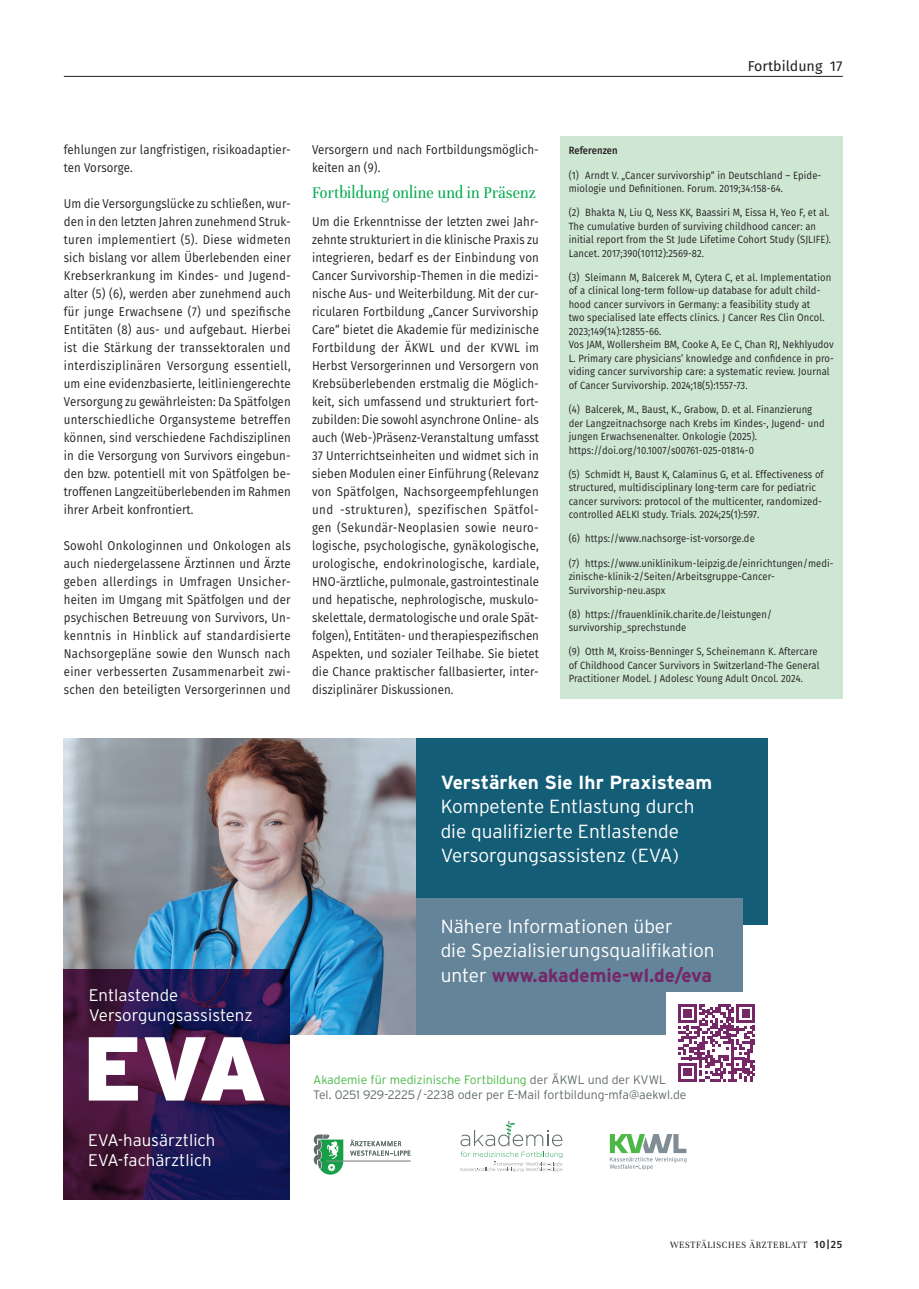
<style>
.page{position:relative;width:919px;height:1289px;background:#fff}
.page>*{position:absolute;margin:0;border:0;box-sizing:border-box;transform-origin:0 0}
.t1{font:300 19.05px/24.5px "Interstate";color:#fff}
.t2{font:700 19.05px "Interstate";color:#fff}
.t3{font:18px "Unna";letter-spacing:.01em;color:#00a94e;scale:.9 1}
.t4{font:300 16.8px/20.1px "Interstate";color:#fff}
.t5{font:14.25px "Fira Sans";color:#231f20}
.t6{font:12.75px/18px "Fira Sans";letter-spacing:.01em;color:#231f20;text-align:justify;scale:.9 1}
.t7{font:300 12.15px/15.6px "Interstate";color:#616b6b}
.t8{font:10.5px/13.5px "Fira Sans";letter-spacing:.01em;color:#231f20;scale:.9 1}
.t9{font:10.5px "Unna";letter-spacing:.07em;color:#231f20;scale:.9 1}
.t10{font:500 10.5px "Fira Sans";letter-spacing:.01em;color:#231f20;scale:.9 1}
.s1{font-weight:700;color:#752766}
.s2{color:#4cb848}
.s3{font-family:"Fira Sans";font-weight:500}
</style>
<div class="page">
<hr style="left:64px;top:76px;width:778px;height:1px;background:#231f20">
<div style="left:560px;top:136px;width:282px;height:562px;background:#cee7d3"></div>
<img style="left:64px;top:738px;width:351px;height:297px">
<div style="left:415px;top:738px;width:352px;height:187px;background:#145d77"></div>
<div style="left:415px;top:898px;width:327px;height:137px;background:#638499"></div>
<svg style="left:460px;top:1120px;width:102px;height:51px"></svg>
<svg style="left:314px;top:1134px;width:96px;height:40px"></svg>
<svg style="left:609px;top:1134px;width:77px;height:35px"></svg>
<svg style="left:64px;top:968px;width:226px;height:231px;background:#2c184a"></svg>
<svg style="left:89px;top:1037px;width:176px;height:63px"></svg>
<div style="left:665px;top:992px;width:102px;height:101px;background:#fff"></div>
<svg style="left:678px;top:1004px;width:77px;height:77px"></svg>
<p class="t6" style="left:64px;top:140px;width:253px">fehlungen zur langfristigen, risikoadaptier&shy;ten Vorsorge.</p>
<p class="t6" style="left:64px;top:194px;width:254px">Um die Versorgungslücke zu schließen, wur&shy;den in den letzten Jahren zunehmend Struk&shy;turen implementiert (5). Diese widmeten sich bislang vor allem Überlebenden einer Krebserkrankung im Kindes- und Jugend&shy;alter (5) (6), werden aber zunehmend auch für junge Erwachsene (7) und spezifische Entitäten (8) aus- und aufgebaut. Hierbei ist die Stärkung der transsektoralen und interdisziplinären Versorgung essentiell, um eine evidenzbasierte, leitliniengerechte Versorgung zu gewährleisten: Da Spätfolgen unterschiedliche Organsysteme betreffen können, sind verschiedene Fachdisziplinen in die Versorgung von Survivors eingebun&shy;den bzw. potentiell mit von Spätfolgen be&shy;troffenen Langzeitüberlebenden im Rahmen ihrer Arbeit konfrontiert.</p>
<p class="t6" style="left:64px;top:536px;width:254px">Sowohl Onkologinnen und Onkologen als auch niedergelassene Ärztinnen und Ärzte geben allerdings in Umfragen Unsicher&shy;heiten im Umgang mit Spätfolgen und der psychischen Betreuung von Survivors, Un&shy;kenntnis in Hinblick auf standardisierte Nachsorgepläne sowie den Wunsch nach einer verbesserten Zusammenarbeit zwi&shy;schen den beteiligten Versorgerinnen und</p>
<p class="t6" style="left:312px;top:140px;width:253px">Versorgern und nach Fortbildungsmöglich&shy;keiten an (9).</p>
<h2 class="t3" style="left:312px;top:179px;width:250px">Fortbildung online und in Präsenz</h2>
<p class="t6" style="left:312px;top:212px;width:254px">Um die Erkenntnisse der letzten zwei Jahr&shy;zehnte strukturiert in die klinische Praxis zu integrieren, bedarf es der Einbindung von Cancer Survivorship-Themen in die medizi&shy;nische Aus- und Weiterbildung. Mit der cur&shy;ricularen Fortbildung „Cancer Survivorship Care“ bietet die Akademie für medizinische Fortbildung der ÄKWL und der KVWL im Herbst Versorgerinnen und Versorgern von Krebsüberlebenden erstmalig die Möglich&shy;keit, sich umfassend und strukturiert fort&shy;zubilden: Die sowohl asynchrone Online- als auch (Web-)Präsenz-Veranstaltung umfasst 37 Unterrichtseinheiten und widmet sich in sieben Modulen einer Einführung (Relevanz von Spätfolgen, Nachsorgeempfehlungen und -strukturen), spezifischen Spätfol&shy;gen (Sekundär-Neoplasien sowie neuro&shy;logische, psychologische, gynäkologische, urologische, endokrinologische, kardiale, HNO-ärztliche, pulmonale, gastrointestinale und hepatische, nephrologische, muskulo&shy;skelettale, dermatologische und orale Spät&shy;folgen), Entitäten- und therapiespezifischen Aspekten, und sozialer Teilhabe. Sie bietet die Chance praktischer fallbasierter, inter&shy;disziplinärer Diskussionen.</p>
<p class="t5" style="left:747px;top:55px;width:96px">Fortbildung 17</p>
<p class="t10" style="left:568px;top:142px;width:56px">Referenzen</p>
<p class="t8" style="left:568px;top:168px;width:282px">(1) Arndt V. „Cancer survivorship“ in Deutschland – Epide&shy;miologie und Definitionen. Forum. 2019;34:158-64.</p>
<p class="t8" style="left:568px;top:205px;width:293px">(2) Bhakta N, Liu Q, Ness KK, Baassiri M, Eissa H, Yeo F, et al.<br>The cumulative burden of surviving childhood cancer: an initial report from the St Jude Lifetime Cohort Study (SJLIFE).<br>Lancet. 2017;390(10112):2569-82.</p>
<p class="t8" style="left:568px;top:270px;width:296px">(3) Sleimann M, Balcerek M, Cytera C, et al. Implementation of a clinical long-term follow-up database for adult child&shy;hood cancer survivors in Germany: a feasibility study at<br>two specialised late effects clinics. J Cancer Res Clin Oncol.<br>2023;149(14):12855-66.<br>Vos JAM, Wollersheim BM, Cooke A, Ee C, Chan RJ, Nekhlyudov L. Primary care physicians’ knowledge and confidence in pro&shy;viding cancer survivorship care: a systematic review. Journal of Cancer Survivorship. 2024;18(5):1557-73.</p>
<p class="t8" style="left:568px;top:402px;width:286px">(4) Balcerek, M., Baust, K., Grabow, D. et al. Finanzierung der Langzeitnachsorge nach Krebs im Kindes‑, Jugend- und jungen Erwachsenenalter. Onkologie (2025). https://doi.org/10.1007/s00761-025-01814-0</p>
<p class="t8" style="left:568px;top:467px;width:285px">(5) Schmidt H, Baust K, Calaminus G, et al. Effectiveness of structured, multidisciplinary long-term care for pediatric cancer survivors: protocol of the multicenter, randomized&shy;controlled AELKI study. Trials. 2024;25(1):597.</p>
<p class="t8" style="left:568px;top:532px;width:208px">(6) https://www.nachsorge-ist-vorsorge.de</p>
<p class="t8" style="left:568px;top:556px;width:296px">(7) https://www.uniklinikum-leipzig.de/einrichtungen/medi&shy;zinische-klinik-2/Seiten/Arbeitsgruppe-Cancer-<br>Survivorship-neu.aspx</p>
<p class="t8" style="left:568px;top:607px;width:227px">(8) https://frauenklinik.charite.de/leistungen/ survivorship_sprechstunde</p>
<p class="t8" style="left:568px;top:644px;width:280px">(9) Otth M, Kroiss-Benninger S, Scheinemann K. Aftercare of Childhood Cancer Survivors in Switzerland-The General<br>Practitioner Model. J Adolesc Young Adult Oncol. 2024.</p>
<h3 class="t4" style="left:89px;top:984px;width:165px">Entlastende<br>Versorgungsassistenz</h3>
<h3 class="t4" style="left:88px;top:1129px;width:129px">EVA-hausärztlich<br>EVA-fachärztlich</h3>
<h1 class="t2" style="left:440px;top:770px;width:273px">Verstärken Sie Ihr Praxisteam</h1>
<h1 class="t1" style="left:440px;top:794px;width:255px">Kompetente Entlastung durch die qualifizierte Entlastende<br>Versorgungsassistenz (EVA)</h1>
<h1 class="t1" style="left:440px;top:913px;width:275px">Nähere Informationen über<br>die Spezialisierungsqualifikation unter <span class="s1">www.akademie-wl.de/eva</span></h1>
<p class="t7" style="left:313px;top:1071px;width:375px"><span class="s2">Akademie für medizinische Fortbildung</span> der ÄKWL und der KVWL<br>Tel. 0251 929-2225/ -2238 oder per E-Mail fortbildung-mfa@aekwl.de</p>
<p class="t9" style="left:670px;top:1236px;width:193px">WESTFÄLISCHES ÄRZTEBLATT <span class="s3">10|25</span></p>
</div>
